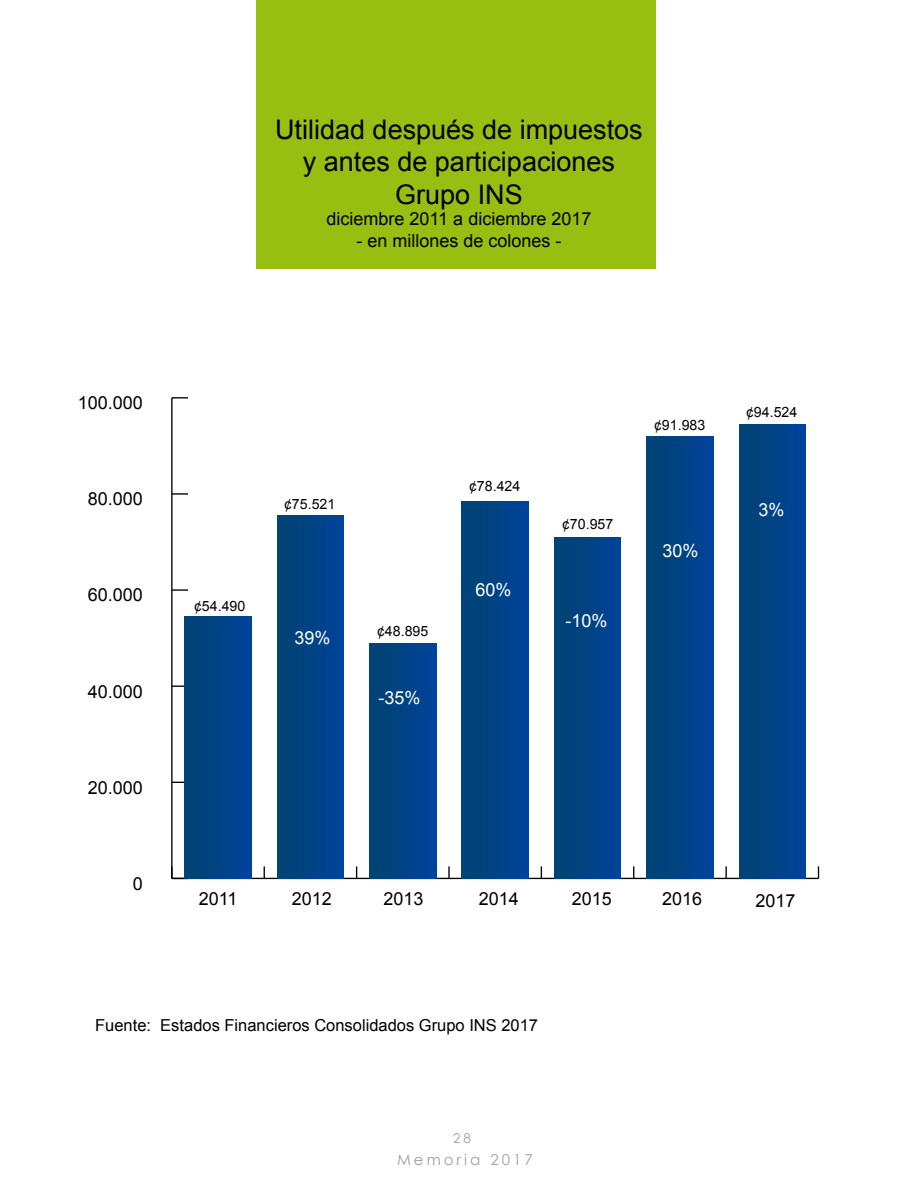
<style>
.page{position:relative;width:918px;height:1188px;background:#fff}
.page>*{position:absolute;margin:0;border:0;box-sizing:border-box;transform-origin:0 0}
.t1{font:27px/32.4px "Arial";color:#000;text-align:center}
.t2{font:18px "Arial";color:#000}
.t3{font:18px "Arial";color:#fff}
.t4{font:16.5px "Arial";color:#000}
.t5{font:15px "Century Gothic";letter-spacing:.2em;color:#9e9da2}
.t6{font:14.25px "Arial";color:#000}
.t7{font:13.5px "Century Gothic";color:#9e9da2}
</style>
<div class="page">
<div style="left:256px;top:0;width:400px;height:268px;background:#98be11"></div>
<hr style="left:172px;top:878px;width:647px;height:1px;background:#000">
<svg style="left:264px;top:866px;width:1px;height:12px"></svg>
<svg style="left:356px;top:866px;width:1px;height:12px"></svg>
<svg style="left:448px;top:866px;width:2px;height:12px"></svg>
<svg style="left:541px;top:866px;width:1px;height:12px"></svg>
<svg style="left:633px;top:866px;width:1px;height:12px"></svg>
<svg style="left:725px;top:866px;width:2px;height:12px"></svg>
<svg style="left:818px;top:866px;width:1px;height:12px"></svg>
<hr style="left:171px;top:398px;width:2px;height:480px;background:#000">
<svg style="left:171px;top:866px;width:17px;height:13px"></svg>
<svg style="left:173px;top:782px;width:12px;height:1px"></svg>
<svg style="left:172px;top:686px;width:13px;height:1px"></svg>
<svg style="left:172px;top:589px;width:16px;height:2px"></svg>
<svg style="left:172px;top:493px;width:16px;height:2px"></svg>
<svg style="left:172px;top:397px;width:16px;height:2px"></svg>
<div style="left:185px;top:617px;width:66px;height:261px;background:linear-gradient(to right,#004371,#004399)"></div>
<div style="left:277px;top:515px;width:67px;height:363px;background:linear-gradient(to right,#004371,#00439a)"></div>
<div style="left:370px;top:643px;width:66px;height:235px;background:linear-gradient(to right,#004371,#004399)"></div>
<div style="left:462px;top:502px;width:66px;height:376px;background:linear-gradient(to right,#004371,#004399)"></div>
<div style="left:554px;top:537px;width:67px;height:341px;background:linear-gradient(to right,#004371,#004399)"></div>
<div style="left:647px;top:436px;width:66px;height:442px;background:linear-gradient(to right,#004371,#004399)"></div>
<div style="left:739px;top:424px;width:67px;height:454px;background:linear-gradient(to right,#004371,#00439a)"></div>
<h1 class="t1" style="left:275px;top:114px;width:369px">Utilidad después de impuestos y antes de participaciones<br>Grupo INS</h1>
<p class="t2" style="left:327px;top:207px;width:266px">diciembre 2011 a diciembre 2017</p>
<p class="t2" style="left:356px;top:229px;width:207px">- en millones de colones -</p>
<p class="t2" style="left:78px;top:391px;width:67px">100.000</p>
<p class="t2" style="left:88px;top:487px;width:57px">80.000</p>
<p class="t2" style="left:88px;top:583px;width:57px">60.000</p>
<p class="t2" style="left:88px;top:679px;width:57px">40.000</p>
<p class="t2" style="left:88px;top:776px;width:57px">20.000</p>
<p class="t2" style="left:133px;top:872px;width:12px">0</p>
<p class="t6" style="left:194px;top:597px;width:53px">¢54.490</p>
<p class="t6" style="left:284px;top:495px;width:53px">¢75.521</p>
<p class="t3" style="left:294px;top:626px;width:38px">39%</p>
<p class="t6" style="left:377px;top:622px;width:53px">¢48.895</p>
<p class="t3" style="left:378px;top:686px;width:44px">-35%</p>
<p class="t6" style="left:469px;top:477px;width:53px">¢78.424</p>
<p class="t3" style="left:475px;top:578px;width:38px">60%</p>
<p class="t6" style="left:562px;top:515px;width:53px">¢70.957</p>
<p class="t3" style="left:565px;top:609px;width:44px">-10%</p>
<p class="t6" style="left:654px;top:416px;width:53px">¢91.983</p>
<p class="t3" style="left:662px;top:539px;width:38px">30%</p>
<p class="t6" style="left:746px;top:403px;width:53px">¢94.524</p>
<p class="t3" style="left:759px;top:498px;width:28px">3%</p>
<p class="t2" style="left:199px;top:887px;width:40px">2011</p>
<p class="t2" style="left:292px;top:887px;width:42px">2012</p>
<p class="t2" style="left:384px;top:887px;width:42px">2013</p>
<p class="t2" style="left:479px;top:887px;width:42px">2014</p>
<p class="t2" style="left:572px;top:887px;width:42px">2015</p>
<p class="t2" style="left:662px;top:887px;width:42px">2016</p>
<p class="t2" style="left:756px;top:889px;width:42px">2017</p>
<p class="t4" style="left:95px;top:1014px;width:444px">Fuente: Estados Financieros Consolidados Grupo INS 2017</p>
<p class="t7" style="left:453px;top:1129px;width:19px">28</p>
<p class="t5" style="left:397px;top:1149px;width:137px">Memoria 2017</p>
</div>
